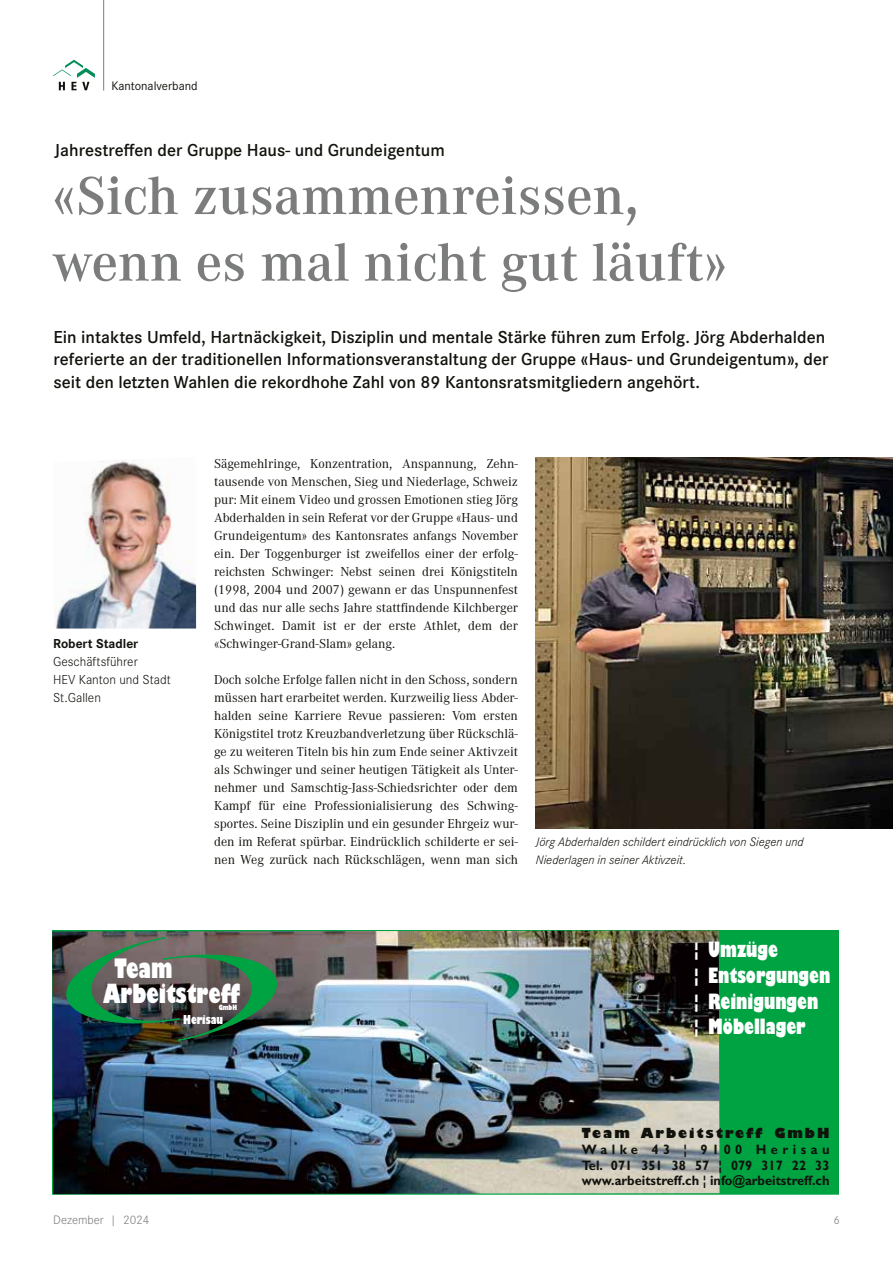
<style>
.page{position:relative;width:893px;height:1263px;background:#fff}
.page>*{position:absolute;margin:0;border:0;box-sizing:border-box;transform-origin:0 0}
.t1{font:600 55.5px/66.6px "Corporate A";color:#7b7d7c}
.t2{font:800 condensed 26.25px "Gill Sans";color:#fff}
.t3{font:800 condensed 25.95px "Gill Sans";color:#fff}
.t4{font:800 condensed 20.7px/25.7px "Gill Sans";color:#fff}
.t5{font:600 18px/22.5px "Corporate S";color:#12120d}
.t6{font:700 13.65px/15.9px "Gill Sans";color:#12120d;text-align:justify;scale:.94 1}
.t7{font:800 13.65px "Gill Sans";letter-spacing:.155em;color:#12120d;scale:.94 1}
.t8{font:13.5px/18px "Corporate A";color:#12120d;text-align:justify}
.t9{font:300 13.5px/18px "Corporate S";color:#12120d}
.t10{font:700 13.5px "Corporate S";color:#12120d}
.t11{font:italic 300 12.75px/18px "Corporate S";color:#12120d}
.t12{font:12.75px "Corporate S";color:#12120d}
.t13{font:300 12.75px "Corporate S";color:#7b7d7c}
.t14{font:800 condensed 12px "Gill Sans";color:#fff}
.t15{font:300 12px "Corporate S";color:#7b7d7c}
.t16{font:800 condensed 7.05px "Gill Sans";color:#fff}
</style>
<div class="page">
<hr style="left:103px;top:0;width:1px;height:90px;background:#929493">
<svg style="left:53px;top:60px;width:42px;height:30px"></svg>
<img style="left:54px;top:460px;width:142px;height:168px">
<img style="left:536px;top:457px;width:357px;height:371px">
<div style="left:52px;top:930px;width:787px;height:264px;background:#00a342"></div>
<img style="left:52px;top:930px;width:667px;height:264px">
<img style="left:62px;top:937px;width:218px;height:104px">
<p class="t12" style="left:111px;top:77px;width:88px">Kantonalverband</p>
<h3 class="t5" style="left:55px;top:138px;width:392px">Jahrestreffen der Gruppe Haus- und Grundeigentum</h3>
<h1 class="t1" style="left:52px;top:160px;width:677px">«Sich zusammenreissen, wenn es mal nicht gut läuft»</h1>
<p class="t5" style="left:54px;top:325px;width:776px">Ein intaktes Umfeld, Hartnäckigkeit, Disziplin und mentale Stärke führen zum Erfolg. Jörg Abderhalden referierte an der traditionellen Informationsveranstaltung der Gruppe «Haus- und Grundeigentum», der seit den letzten Wahlen die rekordhohe Zahl von 89 Kantonsratsmitgliedern angehört.</p>
<p class="t10" style="left:53px;top:634px;width:87px">Robert Stadler</p>
<p class="t9" style="left:53px;top:652px;width:119px">Geschäftsführer<br>HEV Kanton und Stadt<br>St.Gallen</p>
<p class="t8" style="left:214px;top:454px;width:305px">Sägemehlringe, Konzentration, Anspannung, Zehn&shy;tausende von Menschen, Sieg und Niederlage, Schweiz pur: Mit einem Video und grossen Emotionen stieg Jörg Abderhalden in sein Referat vor der Gruppe «Haus- und Grundeigentum» des Kantonsrates anfangs November ein. Der Toggenburger ist zweifellos einer der erfolg&shy;reichsten Schwinger: Nebst seinen drei Königstiteln (1998, 2004 und 2007) gewann er das Unspunnenfest und das nur alle sechs Jahre stattfindende Kilchberger Schwinget. Damit ist er der erste Athlet, dem der «Schwinger-Grand-Slam» gelang.</p>
<p class="t8" style="left:214px;top:670px;width:305px">Doch solche Erfolge fallen nicht in den Schoss, sondern müssen hart erarbeitet werden. Kurzweilig liess Abder&shy;halden seine Karriere Revue passieren: Vom ersten Königstitel trotz Kreuzbandverletzung über Rückschlä&shy;ge zu weiteren Titeln bis hin zum Ende seiner Aktivzeit als Schwinger und seiner heutigen Tätigkeit als Unter&shy;nehmer und Samschtig-Jass-Schiedsrichter oder dem Kampf für eine Professionialisierung des Schwing&shy;sportes. Seine Disziplin und ein gesunder Ehrgeiz wur&shy;den im Referat spürbar. Eindrücklich schilderte er sei&shy;nen Weg zurück nach Rückschlägen, wenn man sich</p>
<p class="t11" style="left:536px;top:832px;width:269px">Jörg Abderhalden schildert eindrücklich von Siegen und<br>Niederlagen in seiner Aktivzeit.</p>
<h2 class="t2" style="left:115px;top:952px;width:59px">Team</h2>
<h3 class="t3" style="left:103px;top:977px;width:139px">Arbeitstreff</h3>
<p class="t16" style="left:219px;top:1002px;width:20px">GmbH</p>
<p class="t14" style="left:183px;top:1012px;width:42px">Herisau</p>
<h3 class="t4" style="left:692px;top:938px;width:140px">¦ Umzüge<br>¦ Entsorgungen ¦ Reinigungen ¦ Möbellager</h3>
<p class="t7" style="left:582px;top:1124px;width:265px">Team Arbeitstreff GmbH</p>
<p class="t6" style="left:582px;top:1141px;width:265px">Walke 43 ¦ 9100 Herisau Tel. 071 351 38 57 ¦ 079 317 22 33 www.arbeitstreff.ch ¦ info@arbeitstreff.ch</p>
<p class="t13" style="left:53px;top:1211px;width:98px">Dezember | 2024</p>
<p class="t15" style="left:834px;top:1212px;width:8px">6</p>
</div>
